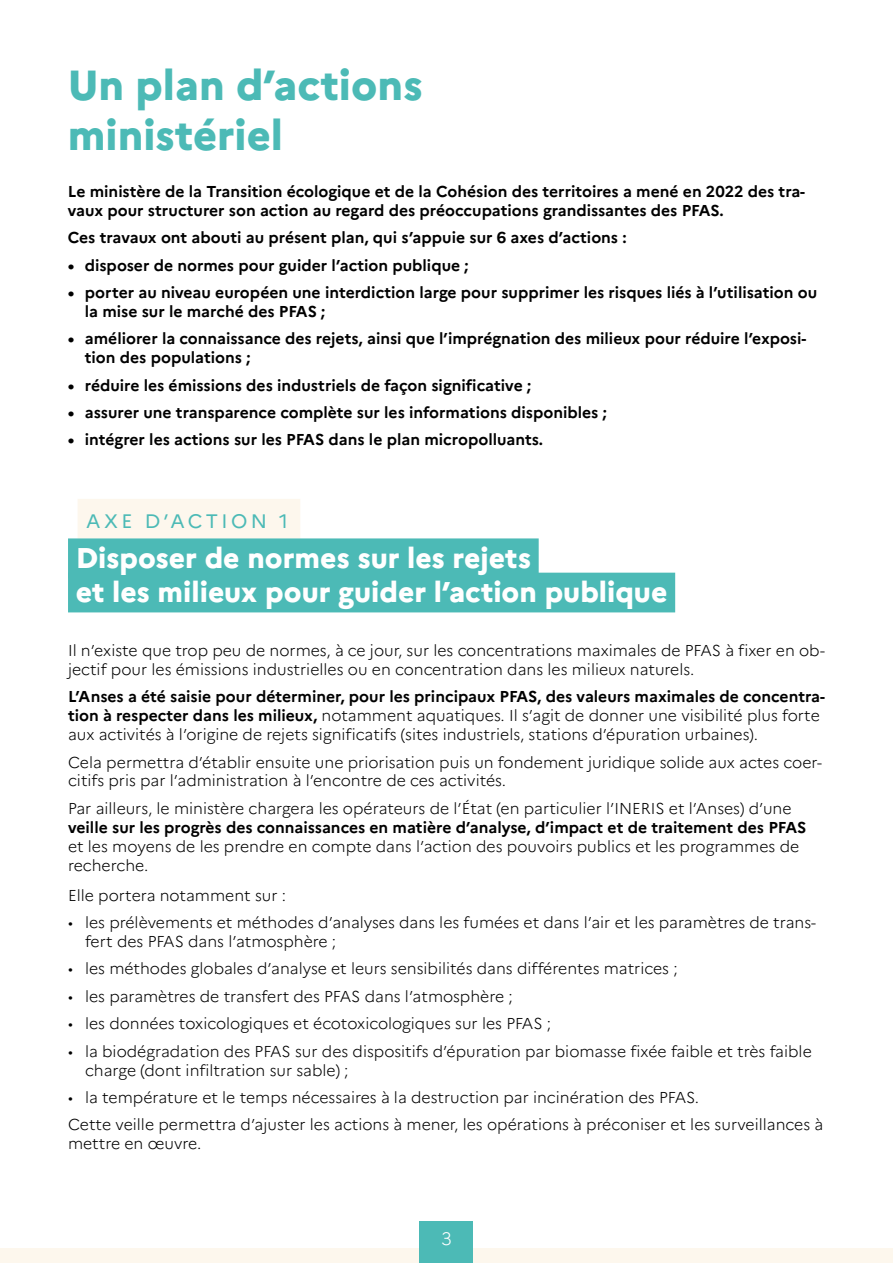
<style>
.page{position:relative;width:893px;height:1263px;background:#fff}
.page>*{position:absolute;margin:0;border:0;box-sizing:border-box;transform-origin:0 0}
.t1{font:800 42px/50.4px "Marianne";color:#4cbab6}
.t2{font:800 28.5px/34.2px "Marianne";color:#fff}
.t3{font:19.5px "Marianne";letter-spacing:.175em;color:#4cbab6}
.t4{font:300 18px "Marianne";color:#fff}
.t5{font:300 15.75px/18.9px "Marianne";color:#000}
.t6{font:700 15.75px/18.9px "Marianne";color:#000}
.s1{font-weight:700}
</style>
<div class="page">
<div style="left:0;top:1248px;width:893px;height:15px;background:#fdf7ed"></div>
<div style="left:420px;top:1221px;width:53px;height:42px;background:#4cbab6"></div>
<div style="left:78px;top:499px;width:222px;height:40px;background:#fdf7ed"></div>
<div style="left:68px;top:538px;width:471px;height:40px;background:#4cbab6"></div>
<div style="left:68px;top:573px;width:607px;height:39px;background:#4cbab6"></div>
<h1 class="t1" style="left:68px;top:59px;width:356px">Un plan d’actions ministériel</h1>
<p class="t6" style="left:68px;top:182px;width:739px">Le ministère de la Transition écologique et de la Cohésion des territoires a mené en 2022 des tra&shy;vaux pour structurer son action au regard des préoccupations grandissantes des PFAS.</p>
<p class="t6" style="left:68px;top:228px;width:560px">Ces travaux ont abouti au présent plan, qui s’appuie sur 6 axes d’actions :</p>
<p class="t6" style="left:68px;top:255px;width:402px">• disposer de normes pour guider l’action publique ;</p>
<p class="t6" style="left:85px;top:283px;width:734px;text-indent:-17px">• porter au niveau européen une interdiction large pour supprimer les risques liés à l’utilisation ou la mise sur le marché des PFAS ;</p>
<p class="t6" style="left:85px;top:329px;width:723px;text-indent:-17px">• améliorer la connaissance des rejets, ainsi que l’imprégnation des milieux pour réduire l’exposi&shy;tion des populations ;</p>
<p class="t6" style="left:68px;top:375px;width:465px">• réduire les émissions des industriels de façon significative ;</p>
<p class="t6" style="left:68px;top:403px;width:541px">• assurer une transparence complète sur les informations disponibles ;</p>
<p class="t6" style="left:68px;top:430px;width:477px">• intégrer les actions sur les PFAS dans le plan micropolluants.</p>
<p class="t3" style="left:86px;top:509px;width:203px">AXE D’ACTION 1</p>
<h2 class="t2" style="left:76px;top:540px;width:593px">Disposer de normes sur les rejets<br>et les milieux pour guider l’action publique</h2>
<p class="t5" style="left:68px;top:641px;width:758px">Il n’existe que trop peu de normes, à ce jour, sur les concentrations maximales de PFAS à fixer en ob&shy;jectif pour les émissions industrielles ou en concentration dans les milieux naturels.</p>
<p class="t5" style="left:68px;top:687px;width:758px"><span class="s1">L’Anses a été saisie pour déterminer, pour les principaux PFAS, des valeurs maximales de concentra&shy;tion à respecter dans les milieux,</span> notamment aquatiques. Il s’agit de donner une visibilité plus forte aux activités à l’origine de rejets significatifs (sites industriels, stations d’épuration urbaines).</p>
<p class="t5" style="left:68px;top:752px;width:755px">Cela permettra d’établir ensuite une priorisation puis un fondement juridique solide aux actes coer&shy;citifs pris par l’administration à l’encontre de ces activités.</p>
<p class="t5" style="left:68px;top:799px;width:725px">Par ailleurs, le ministère chargera les opérateurs de l’État (en particulier l’INERIS et l’Anses) d’une</p>
<p class="t6" style="left:68px;top:818px;width:740px">veille sur les progrès des connaissances en matière d’analyse, d’impact et de traitement des PFAS</p>
<p class="t5" style="left:68px;top:837px;width:733px">et les moyens de les prendre en compte dans l’action des pouvoirs publics et les programmes de recherche.</p>
<p class="t5" style="left:68px;top:886px;width:220px">Elle portera notamment sur :</p>
<p class="t5" style="left:85px;top:913px;width:732px;text-indent:-17px">• les prélèvements et méthodes d’analyses dans les fumées et dans l’air et les paramètres de trans&shy;fert des PFAS dans l’atmosphère ;</p>
<p class="t5" style="left:68px;top:959px;width:611px">• les méthodes globales d’analyse et leurs sensibilités dans différentes matrices ;</p>
<p class="t5" style="left:68px;top:987px;width:446px">• les paramètres de transfert des PFAS dans l’atmosphère ;</p>
<p class="t5" style="left:68px;top:1014px;width:485px">• les données toxicologiques et écotoxicologiques sur les PFAS ;</p>
<p class="t5" style="left:85px;top:1041px;width:728px;text-indent:-17px">• la biodégradation des PFAS sur des dispositifs d’épuration par biomasse fixée faible et très faible charge (dont infiltration sur sable) ;</p>
<p class="t5" style="left:68px;top:1083px;width:757px;line-height:27.5px">• la température et le temps nécessaires à la destruction par incinération des PFAS.<br>Cette veille permettra d’ajuster les actions à mener, les opérations à préconiser et les surveillances à</p>
<p class="t5" style="left:68px;top:1134px;width:135px">mettre en œuvre.</p>
<p class="t4" style="left:441px;top:1227px;width:12px">3</p>
</div>
